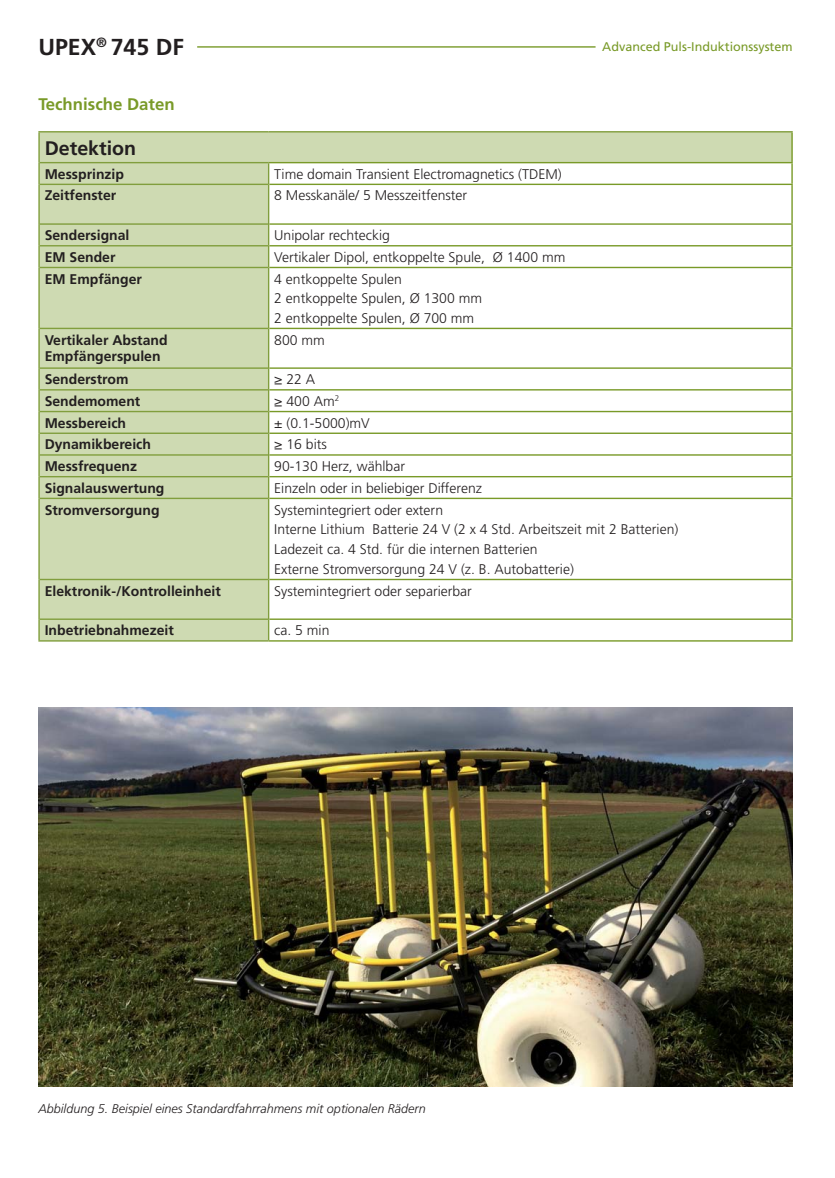
<style>
.page{position:relative;width:835px;height:1178px;background:#fff}
.page>*{position:absolute;margin:0;border:0;box-sizing:border-box;transform-origin:0 0}
.t1{font:700 23.1px "Frutiger LT Pro";color:#231f20}
.t2{font:700 19.65px "Frutiger LT Pro";color:#231f20}
.t3{font:700 16.8px "Frutiger LT Pro";color:#799a28}
.t4{font:300 13.95px/19.8px "Frutiger LT Pro";color:#231f20}
.t5{font:700 13.95px/16.8px "Frutiger LT Pro";color:#231f20}
.t6{font:italic 300 12.6px "Frutiger LT Pro";color:#231f20}
.t7{font:12.6px "Frutiger LT Pro";color:#799a28}
</style>
<div class="page">
<hr style="left:197px;top:46px;width:398px;height:2px;background:#799a28">
<img style="left:38px;top:707px;width:755px;height:379px">
<svg style="left:40px;top:132px;width:751px;height:508px"></svg>
<hr style="left:269px;top:162px;width:524px;height:1px;background:#799a28">
<hr style="left:269px;top:184px;width:524px;height:1px;background:#799a28">
<hr style="left:269px;top:223px;width:524px;height:2px;background:#799a28">
<hr style="left:269px;top:245px;width:524px;height:1px;background:#799a28">
<hr style="left:269px;top:267px;width:524px;height:1px;background:#799a28">
<hr style="left:269px;top:328px;width:524px;height:1px;background:#799a28">
<hr style="left:269px;top:367px;width:524px;height:2px;background:#799a28">
<hr style="left:269px;top:389px;width:524px;height:1px;background:#799a28">
<hr style="left:269px;top:411px;width:524px;height:1px;background:#799a28">
<hr style="left:269px;top:432px;width:524px;height:2px;background:#799a28">
<hr style="left:269px;top:454px;width:524px;height:2px;background:#799a28">
<hr style="left:269px;top:476px;width:524px;height:1px;background:#799a28">
<hr style="left:269px;top:498px;width:524px;height:1px;background:#799a28">
<hr style="left:269px;top:579px;width:524px;height:1px;background:#799a28">
<hr style="left:269px;top:618px;width:524px;height:2px;background:#799a28">
<hr style="left:269px;top:640px;width:524px;height:2px;background:#799a28">
<hr style="left:40px;top:162px;width:229px;height:1px;background:#819e3d">
<hr style="left:40px;top:184px;width:228px;height:1px;background:#819e3d">
<hr style="left:40px;top:223px;width:228px;height:2px;background:#819e3d">
<hr style="left:40px;top:245px;width:228px;height:1px;background:#819e3d">
<hr style="left:40px;top:267px;width:228px;height:1px;background:#819e3d">
<hr style="left:40px;top:328px;width:228px;height:1px;background:#819e3d">
<hr style="left:40px;top:367px;width:228px;height:2px;background:#819e3d">
<hr style="left:40px;top:389px;width:228px;height:1px;background:#819e3d">
<hr style="left:40px;top:411px;width:228px;height:1px;background:#819e3d">
<hr style="left:40px;top:432px;width:228px;height:2px;background:#819e3d">
<hr style="left:40px;top:454px;width:228px;height:2px;background:#819e3d">
<hr style="left:40px;top:476px;width:228px;height:1px;background:#819e3d">
<hr style="left:40px;top:498px;width:228px;height:1px;background:#819e3d">
<hr style="left:40px;top:579px;width:228px;height:1px;background:#819e3d">
<hr style="left:40px;top:618px;width:228px;height:2px;background:#819e3d">
<hr style="left:38px;top:640px;width:231px;height:2px;background:#819e3d">
<hr style="left:38px;top:131px;width:231px;height:1px;background:#819e3d">
<hr style="left:38px;top:132px;width:2px;height:31px;background:#819e3d">
<hr style="left:269px;top:131px;width:524px;height:1px;background:#819e3d">
<hr style="left:38px;top:163px;width:2px;height:21px;background:#819e3d">
<svg style="left:268px;top:163px;width:1px;height:21px"></svg>
<hr style="left:38px;top:184px;width:2px;height:40px;background:#819e3d">
<hr style="left:268px;top:184px;width:1px;height:40px;background:#819e3d">
<hr style="left:38px;top:224px;width:2px;height:22px;background:#819e3d">
<hr style="left:38px;top:246px;width:2px;height:21px;background:#819e3d">
<svg style="left:268px;top:224px;width:1px;height:43px"></svg>
<hr style="left:38px;top:267px;width:2px;height:61px;background:#819e3d">
<hr style="left:268px;top:267px;width:1px;height:61px;background:#819e3d">
<hr style="left:38px;top:328px;width:2px;height:40px;background:#819e3d">
<hr style="left:268px;top:328px;width:1px;height:40px;background:#819e3d">
<hr style="left:38px;top:368px;width:2px;height:22px;background:#819e3d">
<hr style="left:38px;top:390px;width:2px;height:21px;background:#819e3d">
<hr style="left:38px;top:411px;width:2px;height:22px;background:#819e3d">
<hr style="left:38px;top:433px;width:2px;height:22px;background:#819e3d">
<hr style="left:38px;top:455px;width:2px;height:22px;background:#819e3d">
<hr style="left:38px;top:477px;width:2px;height:21px;background:#819e3d">
<svg style="left:268px;top:368px;width:1px;height:130px"></svg>
<hr style="left:38px;top:498px;width:2px;height:81px;background:#819e3d">
<hr style="left:268px;top:498px;width:1px;height:81px;background:#819e3d">
<hr style="left:38px;top:579px;width:2px;height:40px;background:#819e3d">
<hr style="left:268px;top:579px;width:1px;height:40px;background:#819e3d">
<hr style="left:38px;top:619px;width:2px;height:21px;background:#819e3d">
<svg style="left:268px;top:619px;width:1px;height:21px"></svg>
<hr style="left:791px;top:132px;width:2px;height:30px;background:#799a28">
<hr style="left:791px;top:163px;width:2px;height:21px;background:#799a28">
<hr style="left:791px;top:185px;width:2px;height:38px;background:#799a28">
<hr style="left:791px;top:225px;width:2px;height:20px;background:#799a28">
<hr style="left:791px;top:246px;width:2px;height:21px;background:#799a28">
<hr style="left:791px;top:268px;width:2px;height:60px;background:#799a28">
<hr style="left:791px;top:329px;width:2px;height:38px;background:#799a28">
<hr style="left:791px;top:369px;width:2px;height:20px;background:#799a28">
<hr style="left:791px;top:390px;width:2px;height:21px;background:#799a28">
<hr style="left:791px;top:412px;width:2px;height:20px;background:#799a28">
<hr style="left:791px;top:434px;width:2px;height:20px;background:#799a28">
<hr style="left:791px;top:456px;width:2px;height:20px;background:#799a28">
<hr style="left:791px;top:477px;width:2px;height:21px;background:#799a28">
<hr style="left:791px;top:499px;width:2px;height:80px;background:#799a28">
<hr style="left:791px;top:580px;width:2px;height:38px;background:#799a28">
<hr style="left:791px;top:620px;width:2px;height:20px;background:#799a28">
<h1 class="t1" style="left:38px;top:39px;width:147px">UPEX<sup>®</sup> 745 DF</h1>
<p class="t7" style="left:602px;top:42px;width:192px">Advanced Puls-Induktionssystem</p>
<p class="t3" style="left:38px;top:98px;width:138px">Technische Daten</p>
<h2 class="t2" style="left:45px;top:140px;width:93px">Detektion</h2>
<p class="t5" style="left:45px;top:166px;width:81px">Messprinzip</p>
<p class="t4" style="left:274px;top:165px;width:289px">Time domain Transient Electromagnetics (TDEM)</p>
<p class="t5" style="left:45px;top:188px;width:73px">Zeitfenster</p>
<p class="t4" style="left:274px;top:187px;width:194px">8 Messkanäle/ 5 Messzeitfenster</p>
<p class="t5" style="left:45px;top:228px;width:86px">Sendersignal</p>
<p class="t4" style="left:274px;top:227px;width:117px">Unipolar rechteckig</p>
<p class="t5" style="left:45px;top:250px;width:72px">EM Sender</p>
<p class="t4" style="left:274px;top:248px;width:293px">Vertikaler Dipol, entkoppelte Spule, Ø 1400 mm</p>
<p class="t5" style="left:45px;top:271px;width:99px">EM Empfänger</p>
<p class="t4" style="left:274px;top:270px;width:209px">4 entkoppelte Spulen<br>2 entkoppelte Spulen, Ø 1300 mm<br>2 entkoppelte Spulen, Ø 700 mm</p>
<p class="t5" style="left:45px;top:332px;width:124px">Vertikaler Abstand<br>Empfängerspulen</p>
<p class="t4" style="left:274px;top:331px;width:52px">800 mm</p>
<p class="t5" style="left:45px;top:372px;width:85px">Senderstrom</p>
<p class="t4" style="left:274px;top:371px;width:43px">≥ 22 A</p>
<p class="t5" style="left:45px;top:394px;width:97px">Sendemoment</p>
<p class="t4" style="left:274px;top:392px;width:67px">≥ 400 Am<sup>2</sup></p>
<p class="t5" style="left:45px;top:415px;width:83px">Messbereich</p>
<p class="t4" style="left:274px;top:414px;width:97px">± (0.1-5000)mV</p>
<p class="t5" style="left:45px;top:437px;width:108px">Dynamikbereich</p>
<p class="t4" style="left:274px;top:436px;width:54px">≥ 16 bits</p>
<p class="t5" style="left:45px;top:459px;width:94px">Messfrequenz</p>
<p class="t4" style="left:274px;top:457px;width:132px">90-130 Herz, wählbar</p>
<p class="t5" style="left:45px;top:480px;width:121px">Signalauswertung</p>
<p class="t4" style="left:274px;top:479px;width:209px">Einzeln oder in beliebiger Differenz</p>
<p class="t5" style="left:45px;top:502px;width:116px">Stromversorgung</p>
<p class="t4" style="left:274px;top:501px;width:406px">Systemintegriert oder extern<br>Interne Lithium Batterie 24 V (2 x 4 Std. Arbeitszeit mit 2 Batterien)<br>Ladezeit ca. 4 Std. für die internen Batterien<br>Externe Stromversorgung 24 V (z. B. Autobatterie)</p>
<p class="t5" style="left:45px;top:583px;width:178px">Elektronik-/Kontrolleinheit</p>
<p class="t4" style="left:274px;top:582px;width:199px">Systemintegriert oder separierbar</p>
<p class="t5" style="left:45px;top:623px;width:131px">Inbetriebnahmezeit</p>
<p class="t4" style="left:274px;top:622px;width:57px">ca. 5 min</p>
<p class="t6" style="left:38px;top:1104px;width:389px">Abbildung 5. Beispiel eines Standardfahrrahmens mit optionalen Rädern</p>
</div>
